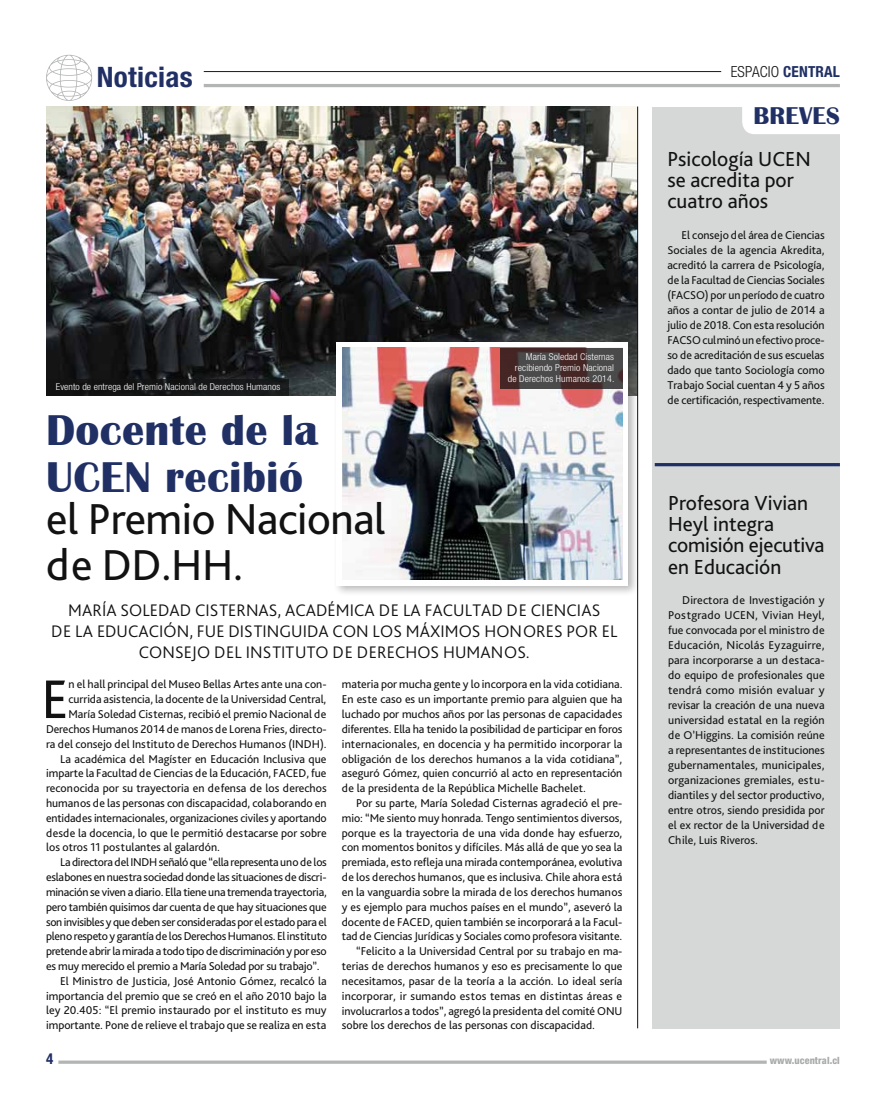
<style>
.page{position:relative;width:886px;height:1117px;background:#fff}
.page>*{position:absolute;margin:0;border:0;box-sizing:border-box;transform-origin:0 0}
.t1{font:56.88px "Bliss Pro";color:#121212}
.t2{font:45.25px/46.2px "Bliss Pro";letter-spacing:-.01em;color:#121212}
.t3{font:700 44.25px/46.2px "Britannic";letter-spacing:.01em;color:#203064}
.t4{font:700 condensed 28.12px "Helvetica Neue LT Std";letter-spacing:.01em;color:#203064}
.t5{font:700 25px "Britannic";color:#203064}
.t6{font:21.25px/21.2px "Bliss Pro";color:#121212}
.t7{font:300 17.5px/21.2px "Bliss Pro";letter-spacing:.005em;color:#121212;text-align:center}
.t8{font:300 condensed 15.25px "Helvetica Neue LT Std";color:#121212}
.t9{font:700 condensed 15px "Helvetica Neue LT Std";color:#203064}
.t10{font:11.88px/15px "Bliss Pro";color:#121212;text-align:justify}
.t11{font:11.88px "Bliss Pro";letter-spacing:-.025em;color:#121212}
.t12{font:11.88px "Bliss Pro";letter-spacing:-.02em;color:#121212}
.t13{font:800 condensed 10px "Helvetica Neue LT Std";letter-spacing:.01em;color:#a7aaa9}
.t14{font:300 condensed 9.5px/10.6px "Helvetica Neue LT Std";letter-spacing:.01em;color:#fff;text-align:right;scale:1.05 1}
.s1{font-weight:700;color:#203064}
</style>
<div class="page">
<img style="left:46px;top:106px;width:591px;height:289px">
<div style="left:332px;top:338px;width:307px;height:257px;background:#121212;opacity:.3"></div>
<div style="left:337px;top:342px;width:291px;height:243px;background:#fff"></div>
<hr style="left:58px;top:1060px;width:709px;height:3px;background:#b3b5b4">
<div style="left:653px;top:107px;width:187px;height:921px;background:#d5d8d7"></div>
<div style="left:742px;top:91px;width:115px;height:43px;background:#fff;border-radius:12px"></div>
<hr style="left:655px;top:463px;width:185px;height:3px;background:#203064">
<hr style="left:204px;top:84px;width:636px;height:3px;background:#b3b5b4">
<hr style="left:204px;top:71px;width:517px;height:1px;background:#121212">
<svg style="left:46px;top:55px;width:46px;height:46px"></svg>
<div style="left:46px;top:379px;width:242px;height:16px;background:#121212"></div>
<img style="left:343px;top:348px;width:279px;height:231px">
<hr style="left:637px;top:106px;width:1px;height:922px;background:#121212">
<svg style="left:500px;top:347px;width:122px;height:41px;background:#4b3c3c"></svg>
<h3 class="t4" style="left:97px;top:60px;width:97px">NOTICIAS</h3>
<p class="t14" style="left:56px;top:381px;width:215px">Evento de entrega del Premio Nacional de Derechos Humanos</p>
<h3 class="t3" style="left:46px;top:408px;width:273px">Docente de la<br>UCEN recibió</h3>
<h2 class="t2" style="left:46px;top:494px;width:341px">el Premio Nacional de DD.HH.</h2>
<p class="t14" style="left:508px;top:351px;width:103px">María Soledad Cisternas recibiendo Premio Nacional de Derechos Humanos 2014.</p>
<h3 class="t7" style="left:51px;top:598px;width:568px">MARÍA SOLEDAD CISTERNAS, ACADÉMICA DE LA FACULTAD DE CIENCIAS<br>DE LA EDUCACIÓN, FUE DISTINGUIDA CON LOS MÁXIMOS HONORES POR EL<br>CONSEJO DEL I NSTITUTO DE D ERECHOS H UMANOS.</h3>
<h1 class="t1" style="left:41px;top:663px;width:29px">E</h1>
<p class="t10" style="left:69px;top:676px;width:260px">n el hall principal del Museo Bellas Artes ante una con-</p>
<p class="t10" style="left:69px;top:691px;width:259px">currida asistencia, la docente de la Universidad Central,</p>
<p class="t10" style="left:69px;top:706px;width:259px">María Soledad Cisternas, recibió el premio Nacional de</p>
<p class="t10" style="left:46px;top:721px;width:282px">Derechos Humanos 2014 de manos de Lorena Fries, directo-</p>
<p class="t10" style="left:46px;top:735px;width:282px">ra del consejo del Instituto de Derechos Humanos (INDH).</p>
<p class="t10" style="left:60px;top:750px;width:268px">La académica del Magíster en Educación Inclusiva que</p>
<p class="t10" style="left:46px;top:765px;width:282px">imparte la Facultad de Ciencias de la Educación, FACED, fue</p>
<p class="t10" style="left:46px;top:780px;width:282px">reconocida por su trayectoria en defensa de los derechos</p>
<p class="t10" style="left:46px;top:795px;width:282px">humanos de las personas con discapacidad, colaborando en</p>
<p class="t10" style="left:46px;top:809px;width:282px">entidades internacionales, organizaciones civiles y aportando</p>
<p class="t10" style="left:46px;top:824px;width:282px">desde la docencia, lo que le permitió destacarse por sobre</p>
<p class="t10" style="left:46px;top:839px;width:175px">los otros 11 postulantes al galardón.</p>
<p class="t11" style="left:60px;top:854px;width:268px">La directora del INDH señaló que “ella representa uno de los</p>
<p class="t12" style="left:46px;top:869px;width:282px">eslabones en nuestra sociedad donde las situaciones de discri-</p>
<p class="t12" style="left:46px;top:884px;width:282px">minación se viven a diario. Ella tiene una tremenda trayectoria,</p>
<p class="t12" style="left:46px;top:899px;width:282px">pero también quisimos dar cuenta de que hay situaciones que</p>
<p class="t11" style="left:46px;top:914px;width:282px">son invisibles y que deben ser consideradas por el estado para el</p>
<p class="t11" style="left:46px;top:928px;width:282px">pleno respeto y garantía de los Derechos Humanos. El instituto</p>
<p class="t11" style="left:46px;top:943px;width:282px">pretende abrir la mirada a todo tipo de discriminación y por eso</p>
<p class="t12" style="left:46px;top:958px;width:275px">es muy merecido el premio a María Soledad por su trabajo”.</p>
<p class="t10" style="left:60px;top:972px;width:268px">El Ministro de Justicia, José Antonio Gómez, recalcó la</p>
<p class="t10" style="left:46px;top:987px;width:282px">importancia del premio que se creó en el año 2010 bajo la</p>
<p class="t10" style="left:46px;top:1002px;width:282px">ley 20.405: “El premio instaurado por el instituto es muy</p>
<p class="t10" style="left:46px;top:1017px;width:282px">importante. Pone de relieve el trabajo que se realiza en esta</p>
<p class="t10" style="left:342px;top:676px;width:282px">materia por mucha gente y lo incorpora en la vida cotidiana.<br>En este caso es un importante premio para alguien que ha luchado por muchos años por las personas de capacidades diferentes. Ella ha tenido la posibilidad de participar en foros internacionales, en docencia y ha permitido incorporar la obligación de los derechos humanos a la vida cotidiana”, aseguró Gómez, quien concurrió al acto en representación de la presidenta de la República Michelle Bachelet.</p>
<p class="t10" style="left:356px;top:795px;width:268px">Por su parte, María Soledad Cisternas agradeció el pre-</p>
<p class="t10" style="left:342px;top:809px;width:282px">mio: “Me siento muy honrada. Tengo sentimientos diversos,</p>
<p class="t10" style="left:342px;top:824px;width:282px">porque es la trayectoria de una vida donde hay esfuerzo,</p>
<p class="t10" style="left:342px;top:839px;width:282px">con momentos bonitos y difíciles. Más allá de que yo sea la</p>
<p class="t10" style="left:342px;top:854px;width:282px">premiada, esto refleja una mirada contemporánea, evolutiva</p>
<p class="t10" style="left:342px;top:869px;width:282px">de los derechos humanos, que es inclusiva. Chile ahora está</p>
<p class="t10" style="left:342px;top:883px;width:282px">en la vanguardia sobre la mirada de los derechos humanos</p>
<p class="t10" style="left:342px;top:898px;width:282px">y es ejemplo para muchos países en el mundo”, aseveró la</p>
<p class="t10" style="left:342px;top:913px;width:282px">docente de FACED, quien también se incorporará a la Facul-</p>
<p class="t10" style="left:342px;top:928px;width:282px">tad de Ciencias Jurídicas y Sociales como profesora visitante.</p>
<p class="t10" style="left:356px;top:943px;width:268px">“Felicito a la Universidad Central por su trabajo en ma-</p>
<p class="t10" style="left:342px;top:958px;width:282px">terias de derechos humanos y eso es precisamente lo que</p>
<p class="t10" style="left:342px;top:972px;width:282px">necesitamos, pasar de la teoría a la acción. Lo ideal sería</p>
<p class="t10" style="left:342px;top:987px;width:282px">incorporar, ir sumando estos temas en distintas áreas e</p>
<p class="t10" style="left:342px;top:1002px;width:282px">involucrarlos a todos”, agregó la presidenta del comité ONU</p>
<p class="t10" style="left:342px;top:1017px;width:255px">sobre los derechos de las personas con discapacidad.</p>
<p class="t8" style="left:731px;top:63px;width:111px">espacio <span class="s1">CENTRAL</span></p>
<h3 class="t5" style="left:753px;top:101px;width:16px">breves</h3>
<h3 class="t6" style="left:667px;top:148px;width:145px">Psicología UCEN se acredita por cuatro años</h3>
<p class="t10" style="left:667px;top:227px;width:159px;text-indent:14px">El consejo del área de Ciencias Sociales de la agencia Akredita, acreditó la carrera de Psicología, de la Facultad de Ciencias Sociales (FACSO) por un período de cuatro años a contar de julio de 2014 a julio de 2018. Con esta resolución FACSO culminó un efectivo proce&shy;so de acreditación de sus escuelas dado que tanto Sociología como Trabajo Social cuentan 4 y 5 años de certificación, respectivamente.</p>
<h3 class="t6" style="left:668px;top:491px;width:158px">Profesora Vivian<br>Heyl integra comisión ejecutiva en Educación</h3>
<p class="t10" style="left:668px;top:591px;width:158px;text-indent:14px">Directora de Investigación y Postgrado UCEN, Vivian Heyl, fue convocada por el ministro de Educación, Nicolás Eyzaguirre, para incorporarse a un destaca&shy;do equipo de profesionales que tendrá como misión evaluar y revisar la creación de una nueva universidad estatal en la región de O’Higgins. La comisión reúne a representantes de instituciones gubernamentales, municipales, organizaciones gremiales, estu&shy;diantiles y del sector productivo, entre otros, siendo presidida por el ex rector de la Universidad de Chile, Luis Riveros.</p>
<p class="t9" style="left:46px;top:1049px;width:9px">4</p>
<p class="t13" style="left:770px;top:1053px;width:72px">www.ucentral.cl</p>
</div>
